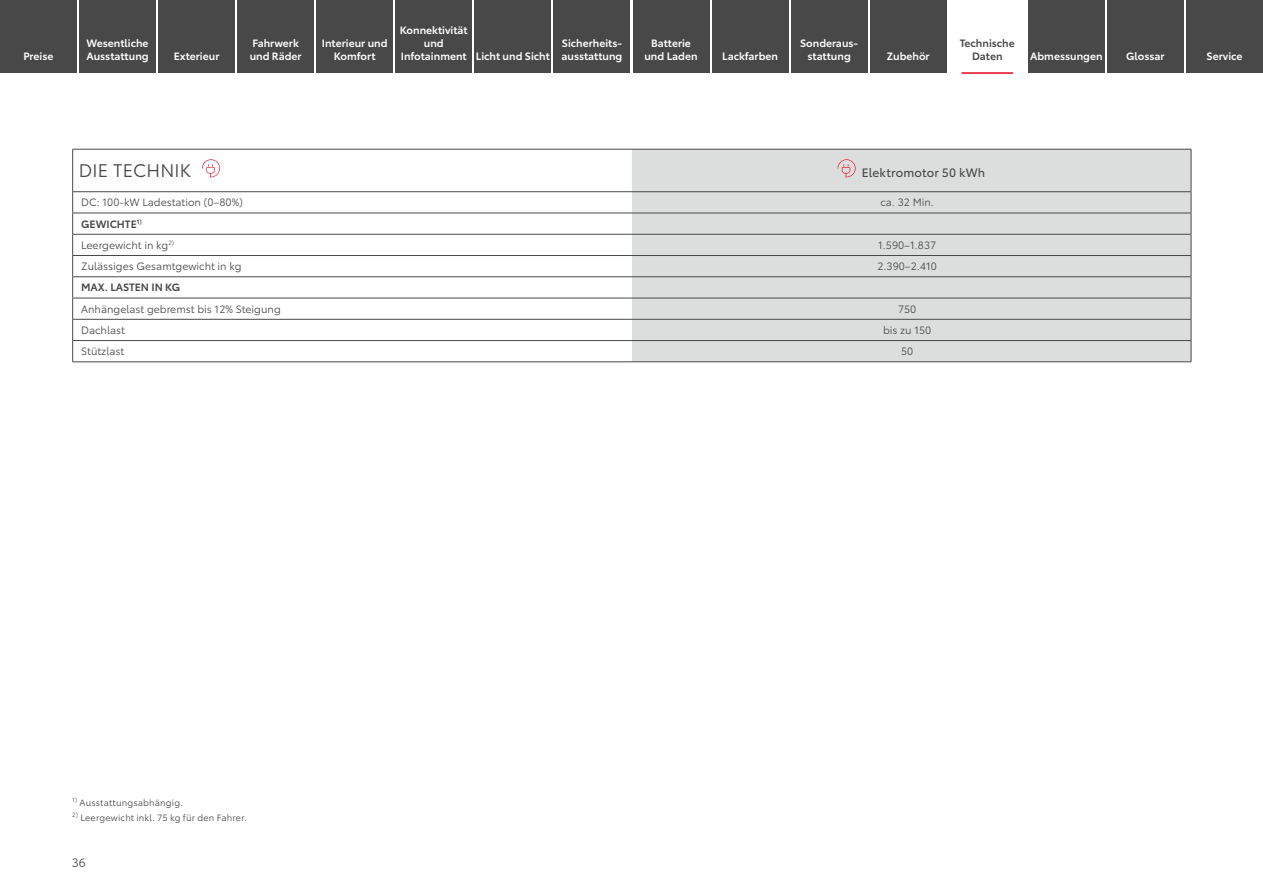
<style>
.page{position:relative;width:1263px;height:893px;background:#fff}
.page>*{position:absolute;margin:0;border:0;box-sizing:border-box;transform-origin:0 0}
._1_Kopfzeile_Links{font:18px "Toyota Type";letter-spacing:.01em;color:#474847}
._1_Kopfzeile_mittig_b{font:12px "Toyota Type";letter-spacing:.015em;color:#474847}
.t1{font:12px "Toyota Type";color:#474847}
.t2{font:600 10.5px/12.6px "Toyota Type";color:#fff}
._1_Inhalt_links{font:10.5px "Toyota Type";color:#474847}
._1_Inhalt_mittig_PREIS{font:10.5px "Toyota Type";color:#474847}
._1_Inhalt_Versal_links_b{font:600 10.5px "Toyota Type";color:#474847}
._1_Inhalt_GREP{font:10.5px "Toyota Type";color:#474847}
._1_Verlinkung_aktuell{font:600 10.5px/12.6px "Toyota Type";color:#474847;text-align:center}
._1_Fußzeilen{font:9px "Toyota Type";letter-spacing:.015em;color:#474847}
</style>
<div class="page">
<div style="left:632px;top:150px;width:559px;height:211px;background:#dcdede"></div>
<svg style="left:73px;top:192px;width:559px;height:169px"></svg>
<hr style="left:72px;top:213px;width:560px;height:1px;background:#474847">
<hr style="left:632px;top:213px;width:559px;height:1px;background:#474847">
<hr style="left:72px;top:234px;width:560px;height:1px;background:#474847">
<hr style="left:632px;top:234px;width:559px;height:1px;background:#474847">
<hr style="left:72px;top:255px;width:560px;height:1px;background:#474847">
<hr style="left:632px;top:255px;width:559px;height:1px;background:#474847">
<hr style="left:72px;top:149px;width:560px;height:1px;background:#474847">
<hr style="left:72px;top:150px;width:1px;height:41px;background:#474847">
<hr style="left:632px;top:149px;width:559px;height:1px;background:#474847">
<hr style="left:1191px;top:150px;width:1px;height:41px;background:#474847">
<hr style="left:72px;top:191px;width:560px;height:1px;background:#474847">
<hr style="left:632px;top:191px;width:559px;height:1px;background:#474847">
<hr style="left:72px;top:276px;width:560px;height:1px;background:#474847">
<hr style="left:632px;top:276px;width:559px;height:1px;background:#474847">
<hr style="left:72px;top:298px;width:560px;height:1px;background:#474847">
<hr style="left:632px;top:298px;width:559px;height:1px;background:#474847">
<hr style="left:72px;top:319px;width:560px;height:1px;background:#474847">
<hr style="left:632px;top:319px;width:559px;height:1px;background:#474847">
<hr style="left:72px;top:340px;width:560px;height:1px;background:#474847">
<svg style="left:72px;top:192px;width:1px;height:169px"></svg>
<hr style="left:632px;top:340px;width:559px;height:1px;background:#474847">
<svg style="left:1191px;top:192px;width:1px;height:169px"></svg>
<hr style="left:72px;top:361px;width:560px;height:1px;background:#474847">
<hr style="left:632px;top:361px;width:559px;height:1px;background:#474847">
<svg style="left:202px;top:159px;width:18px;height:18px"></svg>
<svg style="left:838px;top:159px;width:17px;height:18px"></svg>
<div style="left:0;top:0;width:77px;height:72px;background:#474847"></div>
<div style="left:79px;top:0;width:77px;height:72px;background:#474847"></div>
<div style="left:158px;top:0;width:77px;height:72px;background:#474847"></div>
<div style="left:316px;top:0;width:77px;height:72px;background:#474847"></div>
<div style="left:395px;top:0;width:77px;height:72px;background:#474847"></div>
<div style="left:553px;top:0;width:77px;height:72px;background:#474847"></div>
<div style="left:712px;top:0;width:76px;height:72px;background:#474847"></div>
<div style="left:791px;top:0;width:77px;height:72px;background:#474847"></div>
<div style="left:870px;top:0;width:77px;height:72px;background:#474847"></div>
<div style="left:1028px;top:0;width:77px;height:72px;background:#474847"></div>
<div style="left:1107px;top:0;width:77px;height:72px;background:#474847"></div>
<div style="left:1186px;top:0;width:77px;height:72px;background:#474847"></div>
<div style="left:474px;top:0;width:77px;height:72px;background:#474847"></div>
<div style="left:237px;top:0;width:77px;height:72px;background:#474847"></div>
<div style="left:632px;top:0;width:77px;height:72px;background:#474847"></div>
<hr style="left:961px;top:72px;width:52px;height:2px;background:#e7001d">
<p class="t2" style="left:23px;top:49px;width:32px">Preise</p>
<p class="t2" style="left:86px;top:36px;width:64px">Wesentliche<br>Ausstattung</p>
<p class="t2" style="left:174px;top:49px;width:47px">Exterieur</p>
<p class="t2" style="left:400px;top:23px;width:69px;text-align:center">Konnektivität und<br>Infotainment</p>
<p class="t2" style="left:250px;top:36px;width:53px">Fahrwerk und Räder</p>
<p class="t2" style="left:644px;top:36px;width:55px;text-align:center">Batterie und Laden</p>
<p class="_1_Verlinkung_aktuell" style="left:960px;top:36px;width:56px">Technische<br>Daten</p>
<p class="t2" style="left:322px;top:36px;width:67px;text-align:center">Interieur und<br>Komfort</p>
<p class="t2" style="left:561px;top:36px;width:63px">Sicherheits&shy;ausstattung</p>
<p class="t2" style="left:800px;top:36px;width:59px">Sonderaus-</p>
<p class="t2" style="left:722px;top:49px;width:57px">Lackfarben</p>
<p class="t2" style="left:476px;top:49px;width:75px">Licht und Sicht</p>
<p class="t2" style="left:807px;top:49px;width:45px">stattung</p>
<p class="t2" style="left:887px;top:49px;width:44px">Zubehör</p>
<p class="t2" style="left:1030px;top:49px;width:74px">Abmessungen</p>
<p class="t2" style="left:1126px;top:49px;width:40px">Glossar</p>
<p class="t2" style="left:1206px;top:49px;width:37px">Service</p>
<p class="_1_Kopfzeile_Links" style="left:79px;top:158px;width:114px">DIE TECHNIK</p>
<p class="_1_Kopfzeile_mittig_b" style="left:862px;top:164px;width:125px">Elektromotor 50 kWh</p>
<p class="_1_Inhalt_links" style="left:81px;top:195px;width:163px">DC: 100-kW Ladestation (0–80%)</p>
<p class="_1_Inhalt_mittig_PREIS" style="left:880px;top:195px;width:55px">ca. 32 Min.</p>
<p class="_1_Inhalt_Versal_links_b" style="left:81px;top:216px;width:62px">GEWICHTE<sup>1)</sup></p>
<p class="_1_Inhalt_GREP" style="left:81px;top:237px;width:94px">Leergewicht in kg<sup>2)</sup></p>
<p class="_1_Inhalt_mittig_PREIS" style="left:878px;top:237px;width:60px">1.590–1.837</p>
<p class="_1_Inhalt_links" style="left:81px;top:259px;width:162px">Zulässiges Gesamtgewicht in kg</p>
<p class="_1_Inhalt_mittig_PREIS" style="left:877px;top:259px;width:61px">2.390–2.410</p>
<p class="_1_Inhalt_Versal_links_b" style="left:81px;top:280px;width:101px">MAX. LASTEN IN KG</p>
<p class="_1_Inhalt_links" style="left:81px;top:301px;width:201px">Anhängelast gebremst bis 12% Steigung</p>
<p class="_1_Inhalt_mittig_PREIS" style="left:898px;top:301px;width:20px">750</p>
<p class="_1_Inhalt_links" style="left:81px;top:322px;width:45px">Dachlast</p>
<p class="_1_Inhalt_mittig_PREIS" style="left:883px;top:322px;width:50px">bis zu 150</p>
<p class="_1_Inhalt_links" style="left:81px;top:344px;width:45px">Stützlast</p>
<p class="_1_Inhalt_mittig_PREIS" style="left:901px;top:344px;width:14px">50</p>
<p class="_1_Fußzeilen" style="left:72px;top:796px;width:112px"><sup>1)</sup> Ausstattungsabhängig.</p>
<p class="_1_Fußzeilen" style="left:72px;top:811px;width:176px"><sup>2)</sup> Leergewicht inkl. 75 kg für den Fahrer.</p>
<p class="t1" style="left:72px;top:854px;width:15px">36</p>
</div>
